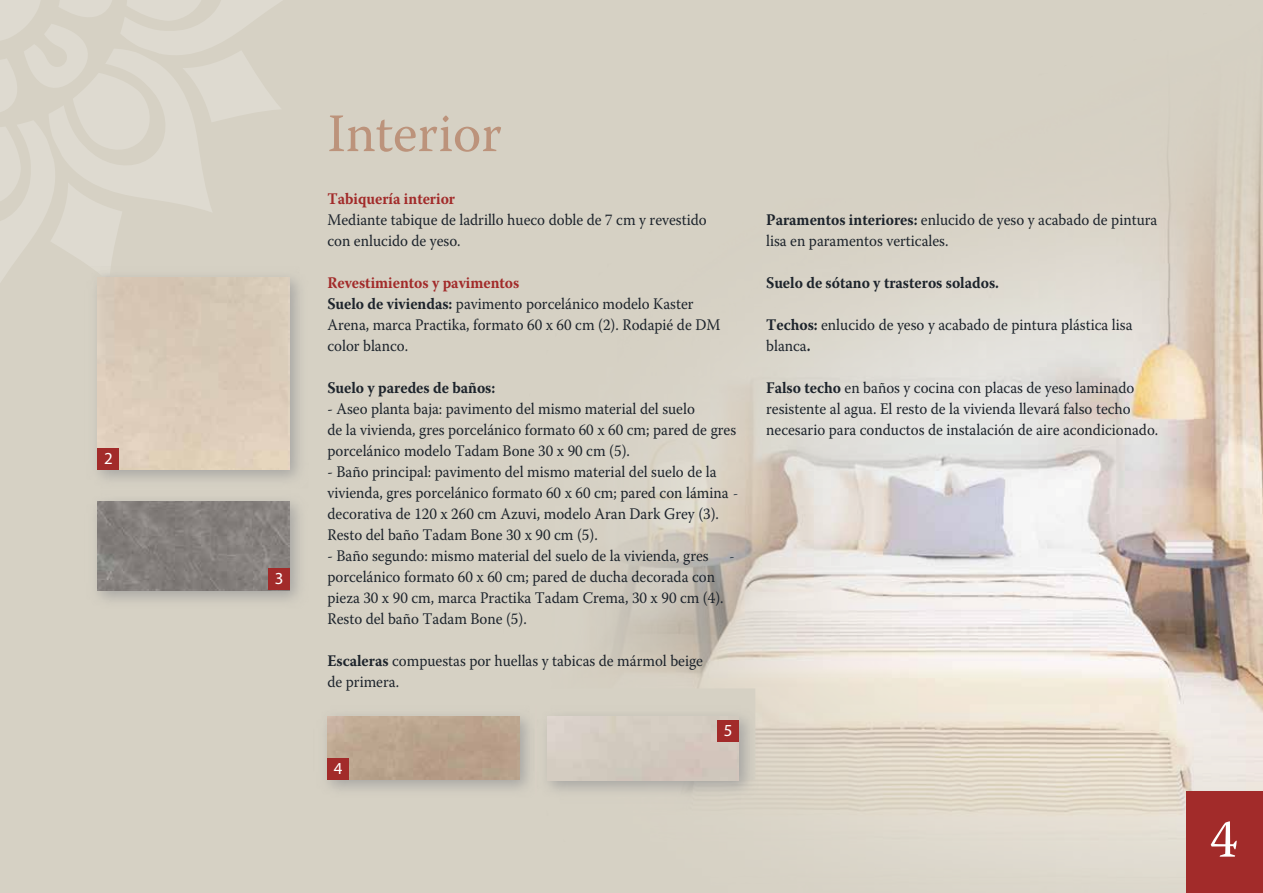
<style>
.page{position:relative;width:1263px;height:893px;background:#d6d1c4}
.page>*{position:absolute;margin:0;border:0;box-sizing:border-box;transform-origin:0 0}
.t1{font:54px "Warnock Pro";color:#bc937b}
.t2{font:54px "Warnock Pro";color:#fff}
.t3{font:16.8px "Myriad Pro";color:#fff}
.t4{font:16.05px/21px "Warnock Pro";color:#1d242c;scale:.93 1}
.t5{font:700 16.05px "Warnock Pro";color:#1d242c;scale:.93 1}
.t6{font:700 16.05px "Warnock Pro";color:#a22b2a;scale:.93 1}
.t7{font:15px "Warnock Pro";color:#323e48;scale:.94 1}
.s1{font-weight:700;color:#a22b2a}
.s2{font-weight:700}
.s3{font-size:15px;color:#323e48}
</style>
<div class="page">
<img style="left:610px;top:111px;width:653px;height:765px">
<img style="left:98px;top:501px;width:192px;height:89px">
<svg style="left:0;top:0;width:282px;height:282px"></svg>
<img style="left:84px;top:264px;width:216px;height:216px">
<img style="left:98px;top:277px;width:192px;height:192px">
<div style="left:98px;top:448px;width:21px;height:21px;background:#a22b2a"></div>
<div style="left:268px;top:569px;width:22px;height:21px;background:#a22b2a"></div>
<img style="left:328px;top:716px;width:202px;height:74px">
<img style="left:327px;top:716px;width:192px;height:64px">
<div style="left:327px;top:758px;width:22px;height:22px;background:#a22b2a"></div>
<img style="left:548px;top:703px;width:214px;height:100px">
<img style="left:547px;top:716px;width:192px;height:64px">
<div style="left:718px;top:721px;width:21px;height:21px;background:#a22b2a"></div>
<div style="left:1186px;top:791px;width:77px;height:102px;background:#a22b2a"></div>
<p class="t3" style="left:104px;top:448px;width:10px">2</p>
<p class="t3" style="left:275px;top:568px;width:10px">3</p>
<h1 class="t1" style="left:327px;top:101px;width:176px">Interior</h1>
<p class="t6" style="left:327px;top:189px;width:139px">Tabiquería interior</p>
<p class="t4" style="left:327px;top:209px;width:409px">Mediante tabique de ladrillo hueco doble de 7 cm y revestido con enlucido de yeso.</p>
<p class="t4" style="left:327px;top:272px;width:424px"><span class="s1">Revestimientos y pavimentos<br></span><span class="s2">Suelo de viviendas:</span> pavimento porcelánico modelo Kaster Arena, marca Practika, formato 60 x 60 cm (2). Rodapié de DM color blanco.</p>
<p class="t5" style="left:327px;top:378px;width:182px">Suelo y paredes de baños:</p>
<p class="t4" style="left:327px;top:398px;width:441px">- Aseo planta baja: pavimento del mismo material del suelo<br>de la vivienda, gres porcelánico formato 60 x 60 cm; pared de gres porcelánico modelo Tadam Bone 30 x 90 cm (5).</p>
<p class="t4" style="left:327px;top:461px;width:443px">- Baño principal: pavimento del mismo material del suelo de la vivienda, gres porcelánico formato 60 x 60 cm; pared con lámina <span class="s3">- </span>decorativa de 120 x 260 cm Azuvi, modelo Aran Dark Grey (3).<br>Resto del baño Tadam Bone 30 x 90 cm (5).</p>
<p class="t4" style="left:327px;top:545px;width:428px">- Baño segundo: mismo material del suelo de la vivienda, gres porcelánico formato 60 x 60 cm; pared de ducha decorada con pieza 30 x 90 cm, marca Practika Tadam Crema, 30 x 90 cm (4).<br>Resto del baño Tadam Bone (5).</p>
<p class="t4" style="left:327px;top:650px;width:405px"><span class="s2">Escaleras</span> compuestas por huellas y tabicas de mármol beige de primera.</p>
<p class="t7" style="left:729px;top:547px;width:7px">-</p>
<p class="t3" style="left:334px;top:758px;width:10px">4</p>
<p class="t3" style="left:724px;top:720px;width:10px">5</p>
<p class="t4" style="left:766px;top:209px;width:422px"><span class="s2">Paramentos interiores:</span> enlucido de yeso y acabado de pintura lisa en paramentos verticales.</p>
<p class="t5" style="left:766px;top:273px;width:252px">Suelo de sótano y trasteros solados.</p>
<p class="t4" style="left:766px;top:314px;width:395px"><span class="s2">Techos:</span> enlucido de yeso y acabado de pintura plástica lisa blanca<span class="s2">.</span></p>
<p class="t4" style="left:766px;top:377px;width:423px"><span class="s2">Falso techo</span> en baños y cocina con placas de yeso laminado resistente al agua. El resto de la vivienda llevará falso techo necesario para conductos de instalación de aire acondicionado.</p>
<h1 class="t2" style="left:1210px;top:806px;width:29px">4</h1>
</div>
